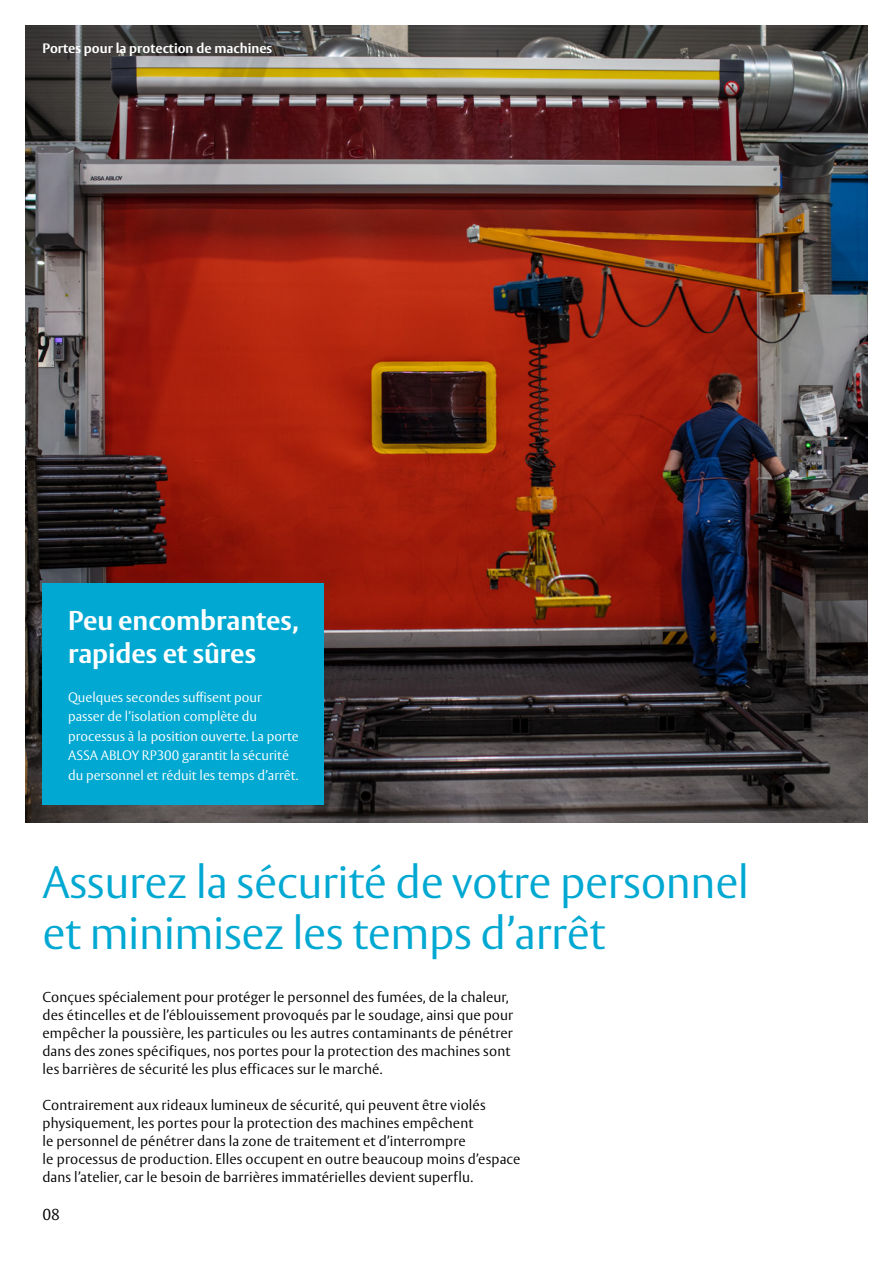
<style>
.page{position:relative;width:893px;height:1263px;background:#fff}
.page>*{position:absolute;margin:0;border:0;box-sizing:border-box;transform-origin:0 0}
.t1{font:300 45px/51px "ASSA Vesta";letter-spacing:-.01em;color:#00a8d2}
.t2{font:700 27px/32.4px "ASSA Vesta";letter-spacing:-.005em;color:#fff}
.t3{font:300 15.75px "ASSA Vesta";color:#000}
.t4{font:300 14.25px/18px "ASSA Vesta";letter-spacing:.005em;color:#000}
.t5{font:300 13.5px/19.5px "ASSA Vesta";color:#fff}
.t6{font:700 13.5px "ASSA Vesta";color:#fff}
</style>
<div class="page">
<img style="left:26px;top:26px;width:841px;height:796px">
<div style="left:43px;top:584px;width:281px;height:221px;background:#00a8d2"></div>
<p class="t6" style="left:43px;top:40px;width:231px">Portes pour la protection de machines</p>
<p class="t2" style="left:68px;top:606px;width:232px">Peu encombrantes, rapides et sûres</p>
<p class="t5" style="left:68px;top:688px;width:232px">Quelques secondes suffisent pour passer de l’isolation complète du processus à la position ouverte. La porte ASSA ABLOY RP300 garantit la sécurité du personnel et réduit les temps d’arrêt.</p>
<p class="t1" style="left:43px;top:858px;width:708px">Assurez la sécurité de votre personnel et minimisez les temps d’arrêt</p>
<p class="t4" style="left:43px;top:989px;width:472px">Conçues spécialement pour protéger le personnel des fumées, de la chaleur, des étincelles et de l’éblouissement provoqués par le soudage, ainsi que pour empêcher la poussière, les particules ou les autres contaminants de pénétrer dans des zones spécifiques, nos portes pour la protection des machines sont les barrières de sécurité les plus efficaces sur le marché.</p>
<p class="t4" style="left:43px;top:1097px;width:479px">Contrairement aux rideaux lumineux de sécurité, qui peuvent être violés physiquement, les portes pour la protection des machines empêchent<br>le personnel de pénétrer dans la zone de traitement et d’interrompre<br>le processus de production. Elles occupent en outre beaucoup moins d’espace dans l’atelier, car le besoin de barrières immatérielles devient superflu.</p>
<p class="t3" style="left:43px;top:1205px;width:19px">08</p>
</div>
